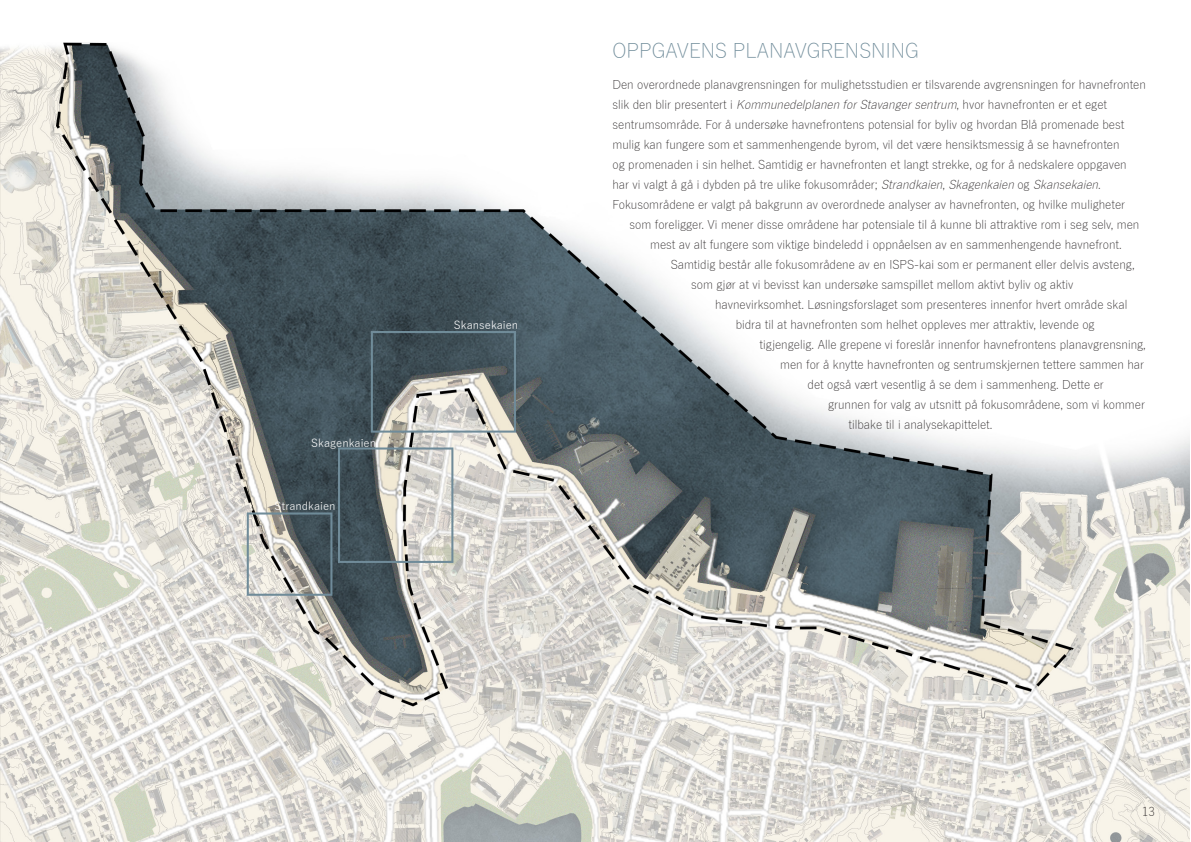
<style>
.page{position:relative;width:1191px;height:842px;background:#fff}
.page>*{position:absolute;margin:0;border:0;box-sizing:border-box;transform-origin:0 0}
.Titteloverskrift{font:300 20px "Yu Gothic";color:#708c9a}
.Brødtekst{font:300 12px "Yu Gothic";color:#231f20}
.Brødtekst-2{font:11px "Yu Gothic";color:#fff}
.s1{font-style:italic}
</style>
<div class="page">
<img style="left:1px;top:43px;width:1188px;height:799px">
<p class="Brødtekst-2" style="left:311px;top:432px;width:66px">Skagenkaien</p>
<p class="Brødtekst-2" style="left:274px;top:496px;width:63px">Strandkaien</p>
<p class="Brødtekst-2" style="left:454px;top:315px;width:66px">Skansekaien</p>
<p class="Titteloverskrift" style="left:612px;top:32px;width:308px">OPPGAVENS PLANAVGRENSNING</p>
<p class="Brødtekst" style="left:612px;top:73px;width:535px">Den overordnede planavgrensningen for mulighetsstudien er tilsvarende avgrensningen for havnefronten</p>
<p class="Brødtekst" style="left:612px;top:93px;width:496px">slik den blir presentert i <span class="s1">KommunedelplanenforStavangersentrum</span>, hvor havnefronten er et eget</p>
<p class="Brødtekst" style="left:612px;top:113px;width:513px">sentrumsområde. For å undersøke havnefrontens potensial for byliv og hvordan Blå promenade best</p>
<p class="Brødtekst" style="left:612px;top:133px;width:508px">mulig kan fungere som et sammenhengende byrom, vil det være hensiktsmessig å se havnefronten</p>
<p class="Brødtekst" style="left:612px;top:153px;width:516px">og promenaden i sin helhet. Samtidig er havnefronten et langt strekke, og for å nedskalere oppgaven</p>
<p class="Brødtekst" style="left:612px;top:173px;width:491px">har vi valgt å gå i dybden på tre ulike fokusområder; <span class="s1">Strandkaien</span>, <span class="s1">Skagenkaien</span>og <span class="s1">Skansekaien</span>.</p>
<p class="Brødtekst" style="left:612px;top:193px;width:514px">Fokusområdene er valgt på bakgrunn av overordnede analyser av havnefronten, og hvilke muligheter</p>
<p class="Brødtekst" style="left:629px;top:213px;width:511px">som foreligger. Vi mener disse områdene har potensiale til å kunne bli attraktive rom i seg selv, men</p>
<p class="Brødtekst" style="left:650px;top:233px;width:473px">mest av alt fungere som viktige bindeledd i oppnåelsen av en sammenhengende havnefront.</p>
<p class="Brødtekst" style="left:670px;top:253px;width:465px">Samtidig består alle fokusområdene av en ISPS-kai som er permanent eller delvis avsteng,</p>
<p class="Brødtekst" style="left:691px;top:273px;width:384px">som gjør at vi bevisst kan undersøke samspillet mellom aktivt byliv og aktiv</p>
<p class="Brødtekst" style="left:715px;top:293px;width:414px">havnevirksomhet. Løsningsforslaget som presenteres innenfor hvert område skal</p>
<p class="Brødtekst" style="left:735px;top:313px;width:360px">bidra til at havnefronten som helhet oppleves mer attraktiv, levende og</p>
<p class="Brødtekst" style="left:759px;top:333px;width:388px">tigjengelig. Alle grepene vi foreslår innenfor havnefrontens planavgrensning,</p>
<p class="Brødtekst" style="left:780px;top:353px;width:365px">men for å knytte havnefronten og sentrumskjernen tettere sammen har</p>
<p class="Brødtekst" style="left:807px;top:373px;width:298px">det også vært vesentlig å se dem i sammenheng. Dette er</p>
<p class="Brødtekst" style="left:828px;top:393px;width:318px">grunnen for valg av utsnitt på fokusområdene, som vi kommer</p>
<p class="Brødtekst" style="left:848px;top:413px;width:145px">tilbake til i analysekapittelet.</p>
<p class="Brødtekst" style="left:1142px;top:800px;width:14px">13</p>
</div>
